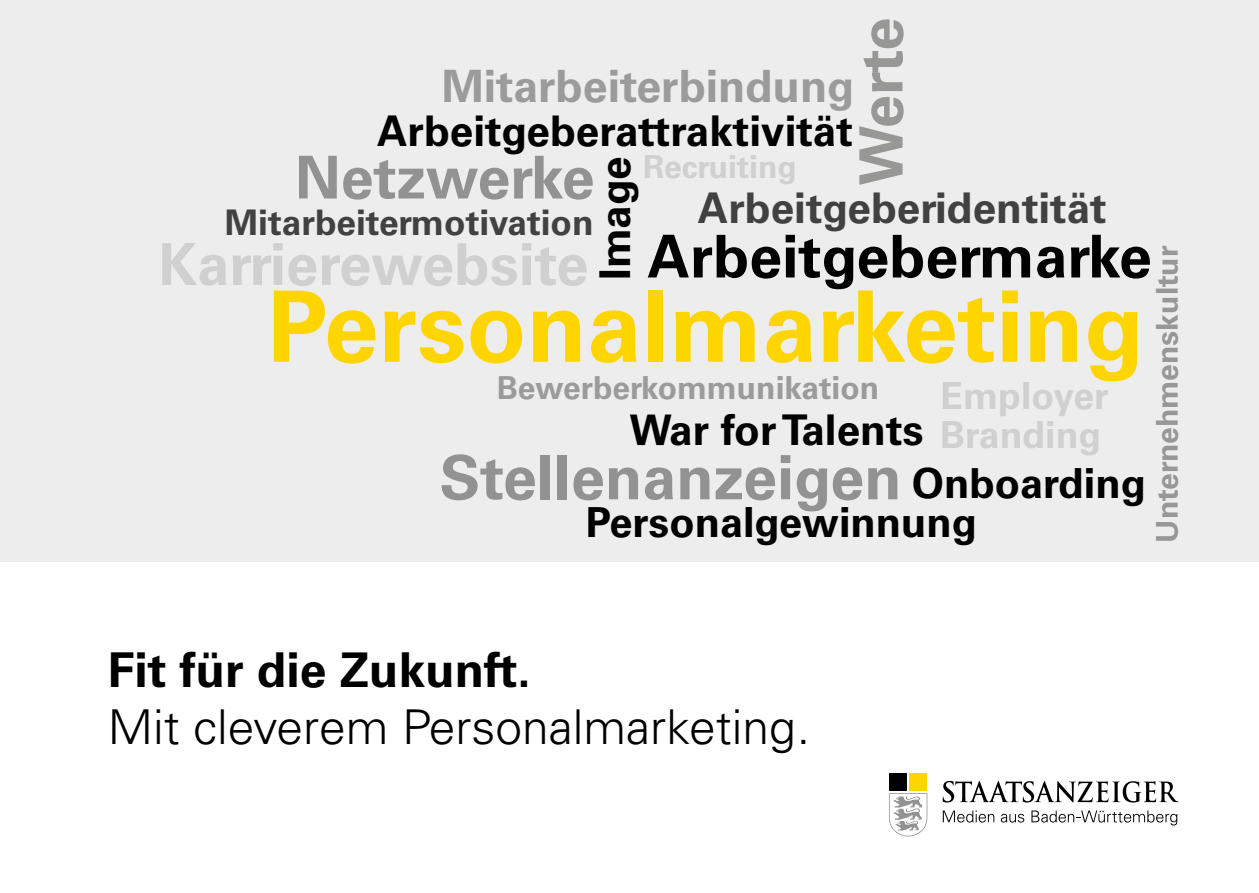
<style>
.page{position:relative;width:1259px;height:893px;background:#fff}
.page>*{position:absolute;margin:0;border:0;box-sizing:border-box;transform-origin:0 0}
.t1{font:700 98.7px "Univers LT Std";color:#ffd500}
.t2{font:700 61.2px "Univers LT Std";color:#929292}
.t3{font:700 60px "Univers LT Std";letter-spacing:-.02em;color:#979796}
.t4{font:700 59.1px "Univers LT Std";color:#000}
.t5{font:700 59.1px "Univers LT Std";color:#929292}
.t6{font:700 57.9px "Univers LT Std";color:#d0d0d0}
.t7{font:300 48px "Univers LT Std";color:#000}
.t8{font:700 48px "Univers LT Std";color:#000}
.t9{font:700 44.7px "Univers LT Std";color:#9b9b9b}
.t10{font:700 42.3px "Univers LT Std";color:#000}
.t11{font:700 42.3px "Univers LT Std";color:#414141}
.t12{font:700 41.4px "Univers LT Std";color:#000}
.t13{font:700 37.2px/39.3px "Univers LT Std";color:#d0d0d0}
.t14{font:700 35.1px "Univers LT Std";color:#414141}
.t15{font:700 31.8px "Univers LT Std";color:#9b9b9b}
.t16{font:700 31.8px "Univers LT Std";color:#d0d0d0}
.t17{font:700 30px "Univers LT Std";color:#979796}
</style>
<div class="page">
<div style="left:0;top:0;width:1259px;height:561px;background:#ededed"></div>
<svg style="left:942px;top:810px;width:52px;height:12px"></svg>
<svg style="left:1000px;top:814px;width:24px;height:8px"></svg>
<svg style="left:889px;top:793px;width:38px;height:43px"></svg>
<div style="left:889px;top:773px;width:18px;height:18px;background:#000"></div>
<div style="left:909px;top:773px;width:18px;height:18px;background:#ffd500"></div>
<svg style="left:942px;top:781px;width:236px;height:21px"></svg>
<svg style="left:1031px;top:810px;width:146px;height:15px"></svg>
<h3 class="t3" style="left:846px;top:186px;width:170px;rotate:-90deg">Werte</h3>
<p class="t9" style="left:442px;top:60px;width:414px">Mitarbeiterbindung</p>
<p class="t10" style="left:377px;top:106px;width:477px">Arbeitgeberattraktivität</p>
<p class="t11" style="left:698px;top:183px;width:410px">Arbeitgeberidentität</p>
<h3 class="t4" style="left:647px;top:222px;width:506px">Arbeitgebermarke</h3>
<p class="t10" style="left:590px;top:280px;width:125px;rotate:-90deg">Image</p>
<p class="t16" style="left:643px;top:148px;width:155px">Recruiting</p>
<h3 class="t5" style="left:295px;top:143px;width:301px">Netzwerke</h3>
<p class="t14" style="left:225px;top:202px;width:370px">Mitarbeitermotivation</p>
<h3 class="t6" style="left:158px;top:231px;width:432px">Karrierewebsite</h3>
<p class="t17" style="left:1149px;top:542px;width:298px;rotate:-90deg">Unternehmenskultur</p>
<h1 class="t1" style="left:267px;top:269px;width:878px">Personalmarketing</h1>
<p class="t15" style="left:497px;top:369px;width:384px">Bewerberkommunikation</p>
<p class="t13" style="left:940px;top:376px;width:170px">Employer<br>Branding</p>
<p class="t10" style="left:629px;top:405px;width:296px">War for Talents</p>
<h2 class="t2" style="left:439px;top:442px;width:463px">Stellenanzeigen</h2>
<p class="t12" style="left:912px;top:459px;width:236px">Onboarding</p>
<p class="t12" style="left:586px;top:498px;width:393px">Personalgewinnung</p>
<p class="t8" style="left:108px;top:642px;width:424px">Fit für die Zukunft.</p>
<p class="t7" style="left:108px;top:698px;width:704px">Mit cleverem Personalmarketing.</p>
</div>
